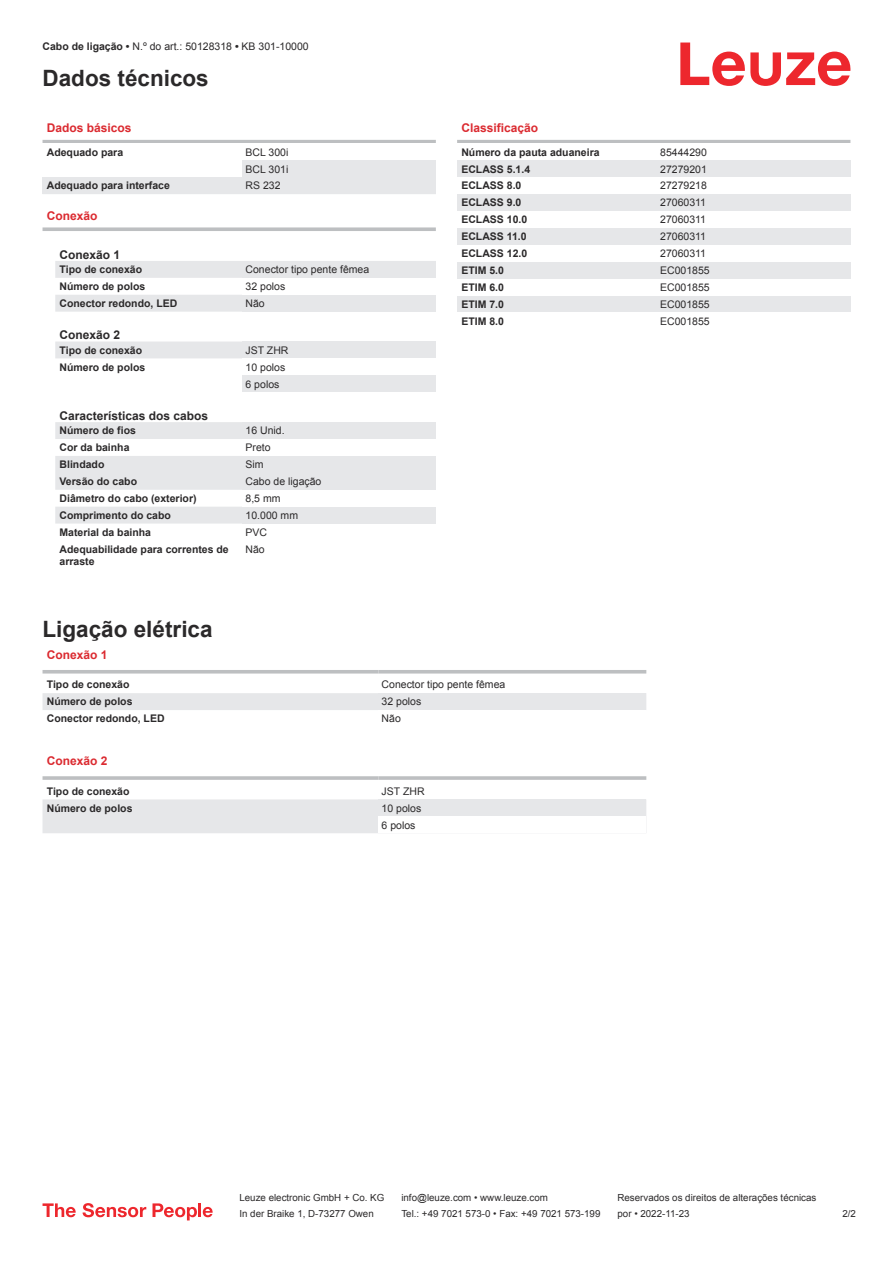
<style>
.page{position:relative;width:893px;height:1263px;background:#fff}
.page>*{position:absolute;margin:0;border:0;box-sizing:border-box;transform-origin:0 0}
.t1{font:700 22.5px "Arial";color:#2b292a}
.t2{font:700 12px "Arial";color:#db2a30}
.t3{font:700 12px "Arial";color:#2b292a}
.t4{font:700 10.5px/12.6px "Arial";color:#2b292a}
.t5{font:10.5px/17px "Arial";color:#2b292a}
.t6{font:9.75px "Arial";color:#2b292a}
.s1{font-weight:700}
</style>
<div class="page">
<svg style="left:680px;top:43px;width:170px;height:43px"></svg>
<svg style="left:55px;top:261px;width:187px;height:263px"></svg>
<hr style="left:43px;top:140px;width:393px;height:3px;background:#bdbfc1">
<div style="left:242px;top:160px;width:194px;height:17px;background:#e6e7e9"></div>
<div style="left:43px;top:177px;width:199px;height:17px;background:#e6e7e9"></div>
<div style="left:242px;top:177px;width:194px;height:17px;background:#e6e7e9"></div>
<svg style="left:43px;top:227px;width:393px;height:4px;background:#c4c6c8"></svg>
<div style="left:242px;top:261px;width:194px;height:17px;background:#e6e7e9"></div>
<div style="left:242px;top:295px;width:194px;height:17px;background:#e6e7e9"></div>
<div style="left:242px;top:341px;width:194px;height:17px;background:#e6e7e9"></div>
<div style="left:242px;top:375px;width:194px;height:17px;background:#e6e7e9"></div>
<div style="left:242px;top:422px;width:194px;height:17px;background:#e6e7e9"></div>
<div style="left:242px;top:456px;width:194px;height:17px;background:#e6e7e9"></div>
<div style="left:242px;top:473px;width:194px;height:17px;background:#e6e7e9"></div>
<div style="left:242px;top:507px;width:194px;height:17px;background:#e6e7e9"></div>
<svg style="left:43px;top:673px;width:603px;height:1px"></svg>
<div style="left:43px;top:693px;width:335px;height:17px;background:#e6e7e9"></div>
<hr style="left:43px;top:670px;width:335px;height:3px;background:#bdbfc1">
<hr style="left:378px;top:670px;width:268px;height:3px;background:#bdbfc1">
<div style="left:378px;top:693px;width:268px;height:17px;background:#e6e7e9"></div>
<div style="left:43px;top:799px;width:335px;height:34px;background:#e6e7e9"></div>
<hr style="left:43px;top:776px;width:335px;height:4px;background:#bdbfc1">
<hr style="left:378px;top:776px;width:268px;height:4px;background:#c8c9cb">
<div style="left:378px;top:799px;width:268px;height:17px;background:#e6e7e9"></div>
<hr style="left:457px;top:140px;width:393px;height:3px;background:#bdbfc1">
<div style="left:457px;top:160px;width:200px;height:17px;background:#e6e7e9"></div>
<div style="left:657px;top:160px;width:193px;height:17px;background:#e6e7e9"></div>
<div style="left:457px;top:194px;width:200px;height:17px;background:#e6e7e9"></div>
<div style="left:657px;top:194px;width:193px;height:17px;background:#e6e7e9"></div>
<div style="left:457px;top:228px;width:200px;height:17px;background:#e6e7e9"></div>
<div style="left:657px;top:228px;width:193px;height:17px;background:#e6e7e9"></div>
<div style="left:457px;top:262px;width:200px;height:17px;background:#e6e7e9"></div>
<div style="left:657px;top:262px;width:193px;height:17px;background:#e6e7e9"></div>
<div style="left:457px;top:296px;width:200px;height:16px;background:#e6e7e9"></div>
<div style="left:657px;top:296px;width:193px;height:16px;background:#e6e7e9"></div>
<svg style="left:43px;top:1203px;width:33px;height:14px"></svg>
<svg style="left:83px;top:1203px;width:63px;height:14px"></svg>
<svg style="left:153px;top:1203px;width:44px;height:17px"></svg>
<hr style="left:198px;top:1203px;width:3px;height:14px;background:#ed272d">
<svg style="left:203px;top:1207px;width:10px;height:10px"></svg>
<p class="t5" style="left:43px;top:39px;width:268px"><span class="s1">Cabo de ligação •</span> N.º do art.: 50128318 <span class="s1">•</span> KB 301-10000</p>
<h1 class="t1" style="left:43px;top:70px;width:168px">Dados técnicos</h1>
<p class="t2" style="left:47px;top:123px;width:86px">Dados básicos</p>
<p class="t4" style="left:47px;top:147px;width:78px">Adequado para</p>
<p class="t5" style="left:246px;top:144px;width:44px">BCL 300i<br>BCL 301i</p>
<p class="t4" style="left:47px;top:180px;width:125px">Adequado para interface</p>
<p class="t5" style="left:246px;top:178px;width:37px">RS 232</p>
<p class="t2" style="left:47px;top:211px;width:52px">Conexão</p>
<p class="t3" style="left:60px;top:250px;width:62px">Conexão 1</p>
<p class="t4" style="left:60px;top:264px;width:84px">Tipo de conexão</p>
<p class="t5" style="left:246px;top:262px;width:125px">Conector tipo pente fêmea</p>
<p class="t4" style="left:60px;top:281px;width:87px">Número de polos</p>
<p class="t5" style="left:246px;top:279px;width:41px">32 polos</p>
<p class="t4" style="left:60px;top:298px;width:119px">Conector redondo, LED</p>
<p class="t5" style="left:246px;top:296px;width:21px">Não</p>
<p class="t3" style="left:60px;top:331px;width:62px">Conexão 2</p>
<p class="t4" style="left:60px;top:345px;width:84px">Tipo de conexão</p>
<p class="t5" style="left:246px;top:342px;width:44px">JST ZHR</p>
<p class="t4" style="left:60px;top:362px;width:87px">Número de polos</p>
<p class="t5" style="left:246px;top:359px;width:41px">10 polos<br>6 polos</p>
<p class="t3" style="left:60px;top:411px;width:150px">Características dos cabos</p>
<p class="t4" style="left:60px;top:425px;width:78px">Número de fios</p>
<p class="t5" style="left:246px;top:423px;width:41px">16 Unid.</p>
<p class="t4" style="left:60px;top:442px;width:72px">Cor da bainha</p>
<p class="t5" style="left:246px;top:440px;width:27px">Preto</p>
<p class="t4" style="left:60px;top:459px;width:46px">Blindado</p>
<p class="t5" style="left:246px;top:457px;width:20px">Sim</p>
<p class="t4" style="left:60px;top:476px;width:79px">Versão do cabo</p>
<p class="t5" style="left:246px;top:474px;width:77px">Cabo de ligação</p>
<p class="t4" style="left:60px;top:493px;width:139px">Diâmetro do cabo (exterior)</p>
<p class="t5" style="left:246px;top:491px;width:37px">8,5 mm</p>
<p class="t4" style="left:60px;top:510px;width:113px">Comprimento do cabo</p>
<p class="t5" style="left:246px;top:508px;width:54px">10.000 mm</p>
<p class="t4" style="left:60px;top:527px;width:93px">Material da bainha</p>
<p class="t5" style="left:246px;top:525px;width:23px">PVC</p>
<p class="t4" style="left:60px;top:544px;width:171px">Adequabilidade para correntes de arraste</p>
<p class="t5" style="left:246px;top:541px;width:21px">Não</p>
<p class="t2" style="left:461px;top:123px;width:78px">Classificação</p>
<p class="t4" style="left:461px;top:147px;width:140px">Número da pauta aduaneira</p>
<p class="t5" style="left:660px;top:144px;width:48px">85444290</p>
<p class="t4" style="left:461px;top:164px;width:70px">ECLASS 5.1.4</p>
<p class="t5" style="left:660px;top:161px;width:48px">27279201</p>
<p class="t4" style="left:461px;top:180px;width:62px">ECLASS 8.0</p>
<p class="t5" style="left:660px;top:178px;width:48px">27279218</p>
<p class="t4" style="left:461px;top:197px;width:62px">ECLASS 9.0</p>
<p class="t5" style="left:660px;top:195px;width:47px">27060311</p>
<p class="t4" style="left:461px;top:214px;width:67px">ECLASS 10.0</p>
<p class="t5" style="left:660px;top:212px;width:47px">27060311</p>
<p class="t4" style="left:461px;top:231px;width:67px">ECLASS 11.0</p>
<p class="t5" style="left:660px;top:229px;width:47px">27060311</p>
<p class="t4" style="left:461px;top:248px;width:67px">ECLASS 12.0</p>
<p class="t5" style="left:660px;top:246px;width:47px">27060311</p>
<p class="t4" style="left:461px;top:265px;width:44px">ETIM 5.0</p>
<p class="t5" style="left:660px;top:263px;width:51px">EC001855</p>
<p class="t4" style="left:461px;top:282px;width:44px">ETIM 6.0</p>
<p class="t5" style="left:660px;top:280px;width:51px">EC001855</p>
<p class="t4" style="left:461px;top:299px;width:44px">ETIM 7.0</p>
<p class="t5" style="left:660px;top:297px;width:51px">EC001855</p>
<p class="t4" style="left:461px;top:316px;width:44px">ETIM 8.0</p>
<p class="t5" style="left:660px;top:313px;width:51px">EC001855</p>
<h1 class="t1" style="left:43px;top:621px;width:172px">Ligação elétrica</h1>
<p class="t2" style="left:47px;top:650px;width:62px">Conexão 1</p>
<p class="t4" style="left:47px;top:679px;width:84px">Tipo de conexão</p>
<p class="t5" style="left:382px;top:677px;width:125px">Conector tipo pente fêmea</p>
<p class="t4" style="left:47px;top:696px;width:87px">Número de polos</p>
<p class="t5" style="left:382px;top:694px;width:41px">32 polos</p>
<p class="t4" style="left:47px;top:713px;width:119px">Conector redondo, LED</p>
<p class="t5" style="left:382px;top:711px;width:21px">Não</p>
<p class="t2" style="left:47px;top:757px;width:62px">Conexão 2</p>
<p class="t4" style="left:47px;top:786px;width:84px">Tipo de conexão</p>
<p class="t5" style="left:382px;top:783px;width:44px">JST ZHR</p>
<p class="t4" style="left:47px;top:803px;width:87px">Número de polos</p>
<p class="t5" style="left:382px;top:800px;width:41px">10 polos<br>6 polos</p>
<p class="t6" style="left:239px;top:1194px;width:146px">Leuze electronic GmbH + Co. KG</p>
<p class="t6" style="left:401px;top:1194px;width:148px">info@leuze.com • www.leuze.com</p>
<p class="t6" style="left:617px;top:1194px;width:200px">Reservados os direitos de alterações técnicas</p>
<p class="t6" style="left:239px;top:1210px;width:136px">In der Braike 1, D-73277 Owen</p>
<p class="t6" style="left:401px;top:1210px;width:201px">Tel.: +49 7021 573-0 • Fax: +49 7021 573-199</p>
<p class="t6" style="left:617px;top:1210px;width:74px">por • 2022-11-23</p>
<p class="t6" style="left:842px;top:1210px;width:15px">2 /2</p>
</div>
